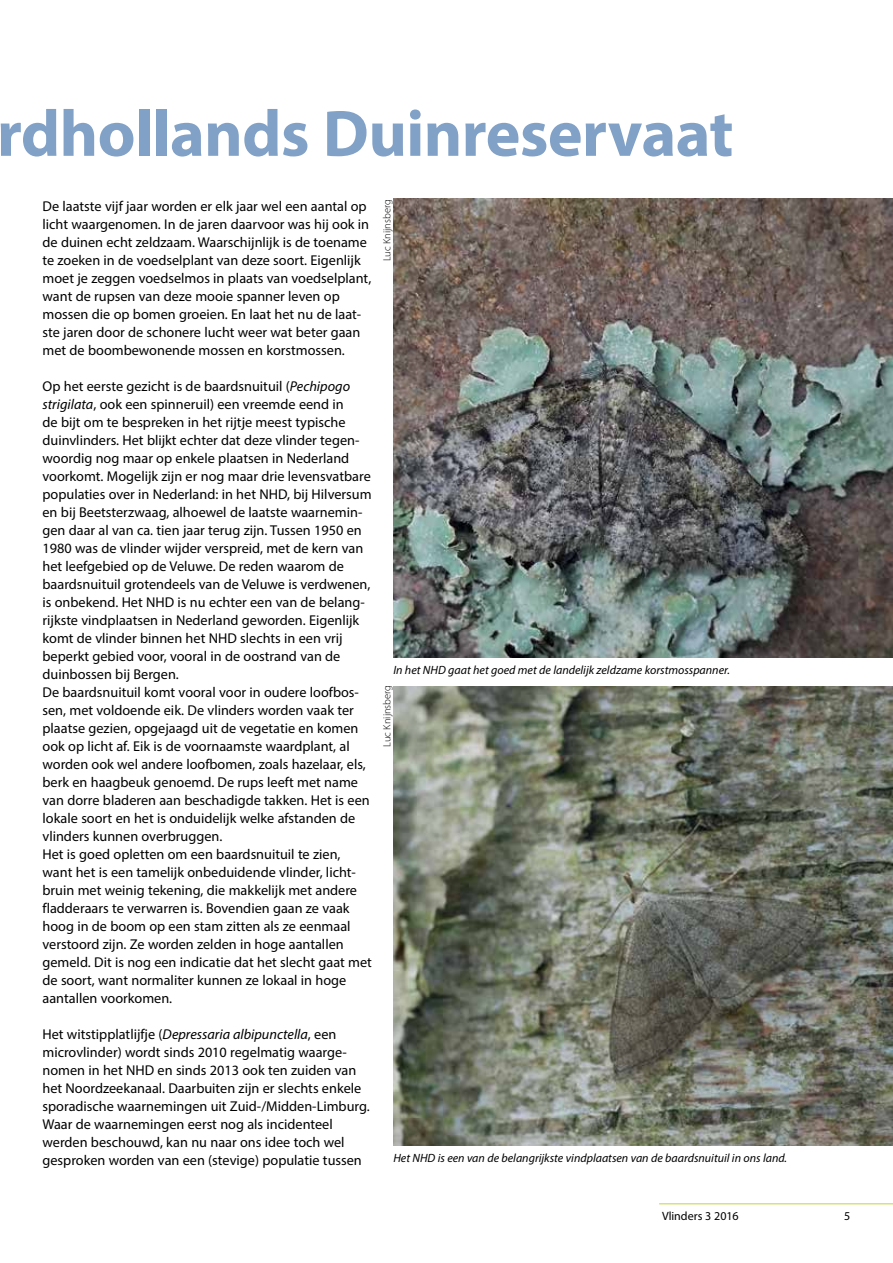
<style>
.page{position:relative;width:893px;height:1263px;background:#fff}
.page>*{position:absolute;margin:0;border:0;box-sizing:border-box;transform-origin:0 0}
.t1{font:700 66px "Myriad Pro";letter-spacing:-.01em;color:#82a1c6}
.t2{font:14.25px/18px "Myriad Pro";color:#000}
.t3{font:italic 12px "Myriad Pro";color:#000}
.t4{font:12px "Myriad Pro";color:#000}
.t5{font:300 10.5px "Myriad Pro";color:#000}
.s1{font-style:italic}
</style>
<div class="page">
<hr style="left:659px;top:1203px;width:234px;height:1px;background:#bfd730">
<img style="left:393px;top:686px;width:500px;height:459px">
<img style="left:393px;top:198px;width:500px;height:460px">
<h1 class="t1" style="left:-3px;top:91px;width:738px">rdhollands Duinreservaat</h1>
<p class="t2" style="left:43px;top:197px;width:330px">De laatste vijf jaar worden er elk jaar wel een aantal op licht waargenomen. In de jaren daarvoor was hij ook in de duinen echt zeldzaam. Waarschijnlijk is de toename te zoeken in de voedselplant van deze soort. Eigenlijk moet je zeggen voedselmos in plaats van voedselplant, want de rupsen van deze mooie spanner leven op mossen die op bomen groeien. En laat het nu de laat&shy;ste jaren door de schonere lucht weer wat beter gaan met de boombewonende mossen en korstmossen.</p>
<p class="t2" style="left:43px;top:377px;width:331px">Op het eerste gezicht is de baardsnuituil (<span class="s1">Pechipogo strigilata</span>, ook een spinneruil) een vreemde eend in<br>de bijt om te bespreken in het rijtje meest typische duinvlinders. Het blijkt echter dat deze vlinder tegen&shy;woordig nog maar op enkele plaatsen in Nederland voorkomt. Mogelijk zijn er nog maar drie levensvatbare populaties over in Nederland: in het NHD, bij Hilversum en bij Beetsterzwaag, alhoewel de laatste waarnemin&shy;gen daar al van ca. tien jaar terug zijn. Tussen 1950 en 1980 was de vlinder wijder verspreid, met de kern van het leefgebied op de Veluwe. De reden waarom de baardsnuituil grotendeels van de Veluwe is verdwenen, is onbekend. Het NHD is nu echter een van de belang&shy;rijkste vindplaatsen in Nederland geworden. Eigenlijk komt de vlinder binnen het NHD slechts in een vrij beperkt gebied voor, vooral in de oostrand van de duinbossen bij Bergen.<br>De baardsnuituil komt vooral voor in oudere loofbos&shy;sen, met voldoende eik. De vlinders worden vaak ter plaatse gezien, opgejaagd uit de vegetatie en komen ook op licht af. Eik is de voornaamste waardplant, al worden ook wel andere loofbomen, zoals hazelaar, els, berk en haagbeuk genoemd. De rups leeft met name van dorre bladeren aan beschadigde takken. Het is een lokale soort en het is onduidelijk welke afstanden de vlinders kunnen overbruggen.<br>Het is goed opletten om een baardsnuituil te zien, want het is een tamelijk onbeduidende vlinder, licht&shy;bruin met weinig tekening, die makkelijk met andere fladderaars te verwarren is. Bovendien gaan ze vaak hoog in de boom op een stam zitten als ze eenmaal verstoord zijn. Ze worden zelden in hoge aantallen gemeld. Dit is nog een indicatie dat het slecht gaat met de soort, want normaliter kunnen ze lokaal in hoge aantallen voorkomen.</p>
<p class="t2" style="left:43px;top:1025px;width:329px">Het witstipplatlijfje (<span class="s1">Depressaria albipunctella</span>, een microvlinder) wordt sinds 2010 regelmatig waarge&shy;nomen in het NHD en sinds 2013 ook ten zuiden van het Noordzeekanaal. Daarbuiten zijn er slechts enkele sporadische waarnemingen uit Zuid-/Midden-Limburg.<br>Waar de waarnemingen eerst nog als incidenteel werden beschouwd, kan nu naar ons idee toch wel gesproken worden van een (stevige) populatie tussen</p>
<p class="t5" style="left:381px;top:261px;width:63px;rotate:-90deg">Luc Knijnsberg</p>
<p class="t3" style="left:393px;top:662px;width:338px">In het NHD gaat het goed met de landelijk zeldzame korstmosspanner.</p>
<p class="t5" style="left:381px;top:747px;width:63px;rotate:-90deg">Luc Knijnsberg</p>
<p class="t3" style="left:393px;top:1151px;width:395px">Het NHD is een van de belangrijkste vindplaatsen van de baardsnuituil in ons land.</p>
<p class="t4" style="left:662px;top:1209px;width:78px">Vlinders 3 2016</p>
<p class="t4" style="left:844px;top:1209px;width:8px">5</p>
</div>
